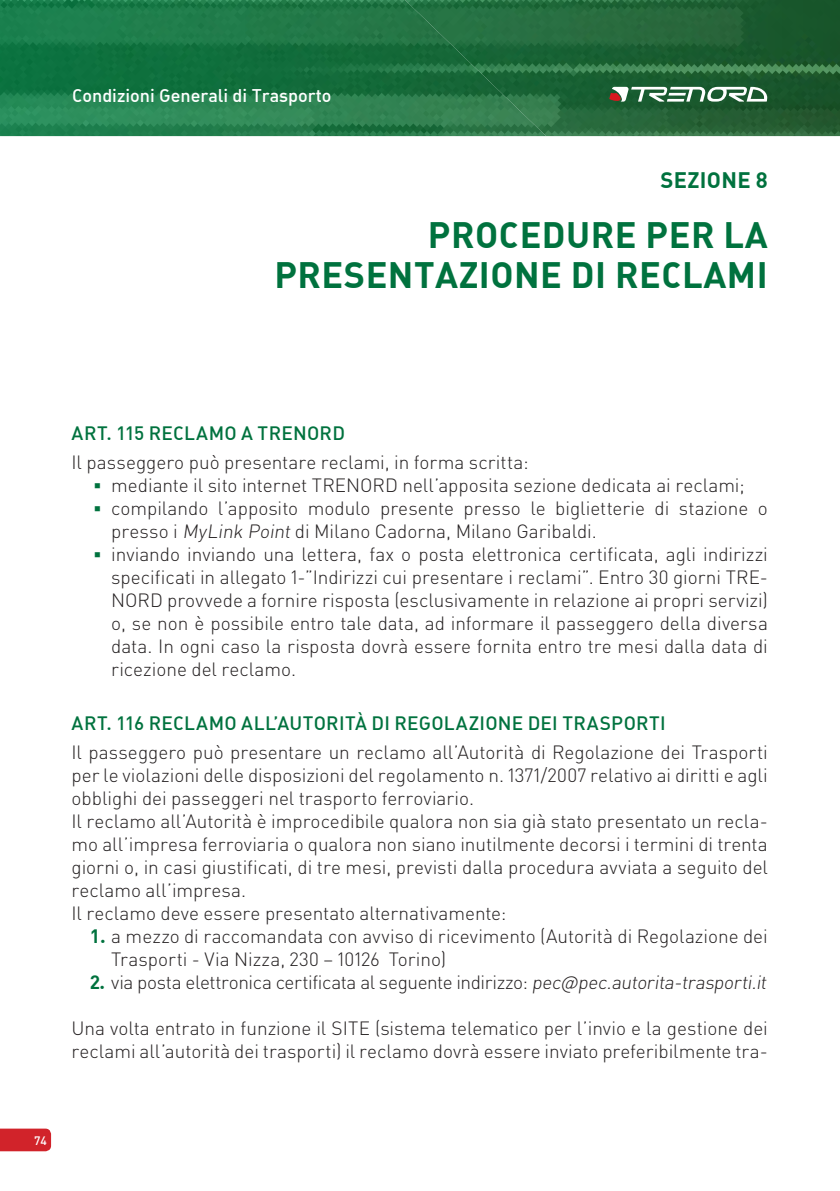
<style>
.page{position:relative;width:840px;height:1191px;background:#fff}
.page>*{position:absolute;margin:0;border:0;box-sizing:border-box;transform-origin:0 0}
.t1{font:700 36px/40px "NGC Din";letter-spacing:.015em;color:#00723e;text-align:right}
.t2{font:700 22px "NGC Din";letter-spacing:.015em;color:#00723e}
.t3{font:300 19px/23px "NGCDIN";color:#231f20}
.t4{font:300 19px "NGCDIN";letter-spacing:-.025em;color:#231f20}
.t5{font:500 19px "NGC Din";letter-spacing:.015em;color:#00723e}
.t6{font:500 18px "NGC Din";color:#fff}
.t7{font:500 12px "NGC Din";color:#fff}
.s1{font-family:"Arial";font-weight:700;color:#00723e}
.s2{font-family:"NGC Din";font-weight:700;color:#00723e}
</style>
<div class="page">
<svg style="left:0;top:0;width:839px;height:136px;background:#207041"></svg>
<svg style="left:0;top:1128px;width:51px;height:23px"></svg>
<svg style="left:609px;top:87px;width:157px;height:15px"></svg>
<p class="t6" style="left:72px;top:84px;width:261px">Condizioni Generali di Trasporto</p>
<p class="t2" style="left:660px;top:165px;width:109px">SEZIONE 8</p>
<p class="t1" style="left:274px;top:213px;width:494px">PROCEDURE PER LA<br>PRESENTAZIONE DI RECLAMI</p>
<p class="t5" style="left:72px;top:421px;width:275px">ART. 115 RECLAMO A TRENORD</p>
<p class="t3" style="left:71px;top:450px;width:458px">Il passeggero può presentare reclami, in forma scritta:</p>
<p class="t3" style="left:94px;top:473px;width:651px"><span class="s1">▪</span> mediante il sito internet TRENORD nell’apposita sezione dedicata ai reclami;</p>
<p class="t3" style="left:111px;top:496px;width:657px;text-indent:-17px"><span class="s1">▪</span> compilando l’apposito modulo presente presso le biglietterie di stazione o presso i MyLink Point di Milano Cadorna, Milano Garibaldi.</p>
<p class="t3" style="left:111px;top:542px;width:657px;text-align:justify;text-indent:-17px"><span class="s1">▪</span> inviando inviando una lettera, fax o posta elettronica certificata, agli indirizzi specificati in allegato 1-”Indirizzi cui presentare i reclami”. Entro 30 giorni TRE-NORD provvede a fornire risposta (esclusivamente in relazione ai propri servizi) o, se non è possibile entro tale data, ad informare il passeggero della diversa data. In ogni caso la risposta dovrà essere fornita entro tre mesi dalla data di ricezione del reclamo.</p>
<p class="t5" style="left:72px;top:711px;width:595px">ART. 116 RECLAMO ALL’AUTORITÀ DI REGOLAZIONE DEI TRASPORTI</p>
<p class="t3" style="left:71px;top:740px;width:697px;text-align:justify">Il passeggero può presentare un reclamo all’Autorità di Regolazione dei Trasporti per le violazioni delle disposizioni del regolamento n. 1371/2007 relativo ai diritti e agli obblighi dei passeggeri nel trasporto ferroviario.</p>
<p class="t3" style="left:71px;top:809px;width:697px;text-align:justify">Il reclamo all’Autorità è improcedibile qualora non sia già stato presentato un recla&shy;mo all’impresa ferroviaria o qualora non siano inutilmente decorsi i termini di trenta giorni o, in casi giustificati, di tre mesi, previsti dalla procedura avviata a seguito del reclamo all’impresa.</p>
<p class="t3" style="left:71px;top:901px;width:436px">Il reclamo deve essere presentato alternativamente:</p>
<p class="t3" style="left:111px;top:924px;width:657px;text-indent:-22px"><span class="s2">1.</span> a mezzo di raccomandata con avviso di ricevimento (Autorità di Regolazione dei<br>Trasporti - Via Nizza, 230 – 10126 Torino)</p>
<p class="t4" style="left:90px;top:970px;width:681px"><span class="s2">2.</span> via posta elettronica certificata al seguente indirizzo: pec@pec.autorita-trasporti.it</p>
<p class="t3" style="left:71px;top:1016px;width:697px">Una volta entrato in funzione il SITE (sistema telematico per l’invio e la gestione dei reclami all’autorità dei trasporti) il reclamo dovrà essere inviato preferibilmente tra-</p>
<p class="t7" style="left:34px;top:1132px;width:14px">74</p>
</div>
